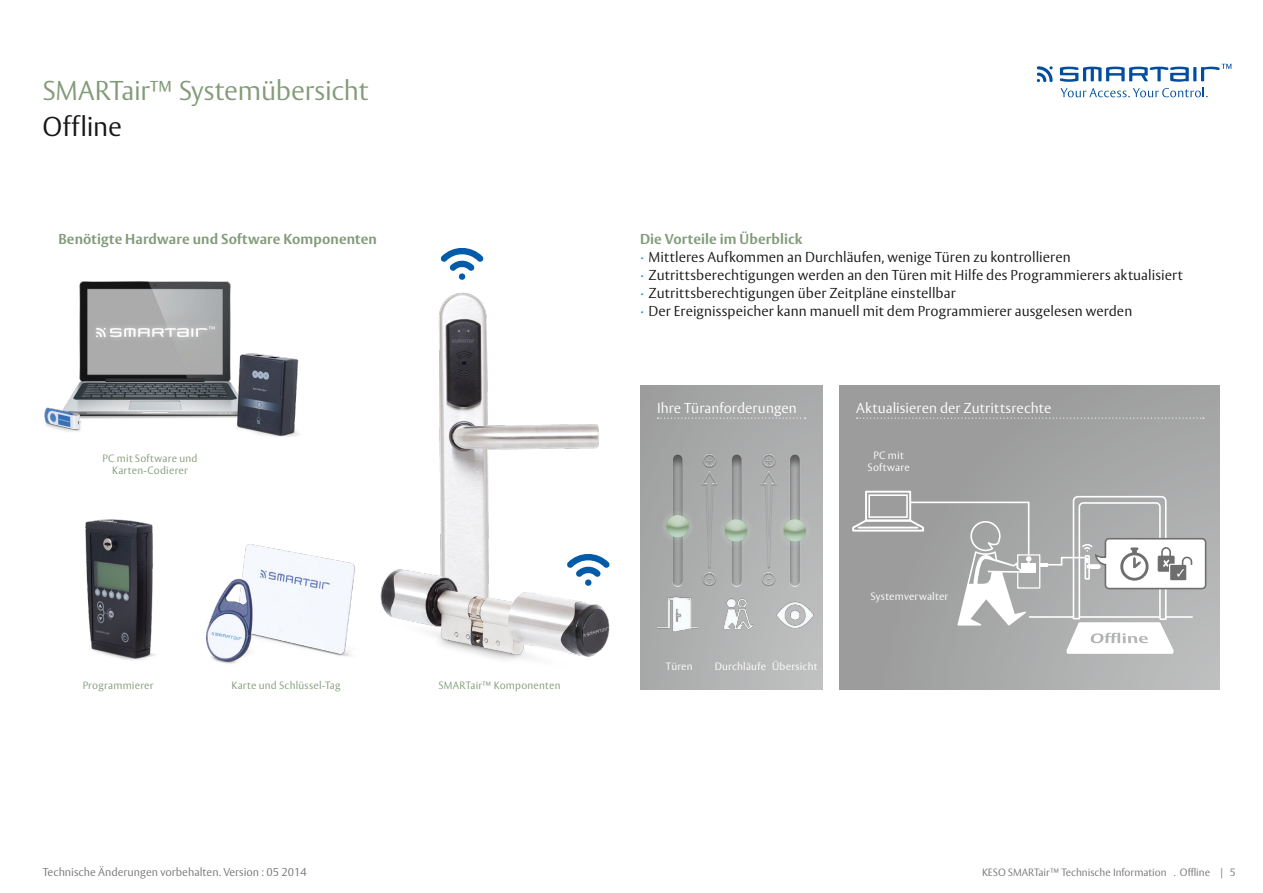
<style>
.page{position:relative;width:1263px;height:893px;background:#fff}
.page>*{position:absolute;margin:0;border:0;box-sizing:border-box;transform-origin:0 0}
.t1{font:300 27px "ASSA Vesta";letter-spacing:-.01em;color:#839b7a}
.t2{font:300 27px "ASSA Vesta";letter-spacing:.005em;color:#181716}
.t3{font:300 14.25px/18px "ASSA Vesta";letter-spacing:.005em;color:#181716}
.t4{font:300 14.25px "ASSA Vesta";letter-spacing:.005em;color:#fff}
.t5{font:700 14.25px "ASSA Vesta";letter-spacing:.01em;color:#839b7a}
.t6{font:300 11.25px "ASSA Vesta";color:#777}
.t7{font:300 10.5px/12px "ASSA Vesta";letter-spacing:.02em;color:#839b7a;text-align:center}
.t8{font:300 10.5px/12px "ASSA Vesta";letter-spacing:.02em;color:#fff;text-align:center}
.t9{font:300 10.5px "ASSA Vesta";color:#777}
.s1{font-weight:700;color:#839b7a}
.s2{color:#00a3d1}
</style>
<div class="page">
<svg style="left:1037px;top:66px;width:16px;height:16px"></svg>
<svg style="left:1060px;top:64px;width:171px;height:33px"></svg>
<div style="left:640px;top:385px;width:182px;height:305px;background:linear-gradient(to right,#a2a3a3,#b6b6b7)"></div>
<img style="left:640px;top:424px;width:182px;height:232px">
<svg style="left:839px;top:385px;width:381px;height:305px;background:#a3a3a3"></svg>
<div style="left:865px;top:491px;width:46px;height:31px;border:2px solid #fff"></div>
<div style="left:868px;top:494px;width:40px;height:24px;border:2px solid #fff"></div>
<svg style="left:852px;top:495px;width:354px;height:159px"></svg>
<img style="left:206px;top:544px;width:150px;height:120px">
<img style="left:85px;top:519px;width:70px;height:141px">
<img style="left:44px;top:281px;width:255px;height:156px">
<img style="left:380px;top:292px;width:230px;height:368px">
<svg style="left:567px;top:551px;width:43px;height:35px"></svg>
<svg style="left:440px;top:248px;width:44px;height:32px"></svg>
<svg style="left:657px;top:418px;width:148px;height:1px"></svg>
<svg style="left:857px;top:418px;width:347px;height:1px"></svg>
<h1 class="t1" style="left:43px;top:74px;width:327px">SMARTair™ Systemübersicht</h1>
<h1 class="t2" style="left:43px;top:110px;width:81px">Offline</h1>
<p class="t5" style="left:58px;top:230px;width:320px">Benötigte Hardware und Software Komponenten</p>
<p class="t7" style="left:103px;top:453px;width:96px">PC mit Software und<br>Karten-Codierer</p>
<p class="t7" style="left:83px;top:679px;width:72px">Programmierer</p>
<p class="t7" style="left:231px;top:679px;width:111px">Karte und Schlüssel-Tag</p>
<p class="t7" style="left:438px;top:679px;width:123px">SMARTair™ Komponenten</p>
<p class="t3" style="left:640px;top:230px;width:544px"><span class="s1">Die Vorteile im Überblick<br></span><span class="s2">∙</span> Mittleres Aufkommen an Durchläufen, wenige Türen zu kontrollieren<br><span class="s2">∙</span> Zutrittsberechtigungen werden an den Türen mit Hilfe des Programmierers aktualisiert <span class="s2">∙</span> Zutrittsberechtigungen über Zeitpläne einstellbar<br><span class="s2">∙</span> Der Ereignisspeicher kann manuell mit dem Programmierer ausgelesen werden</p>
<p class="t4" style="left:657px;top:400px;width:141px">Ihre Türanforderungen</p>
<p class="t4" style="left:856px;top:400px;width:197px">Aktualisieren der Zutrittsrechte</p>
<p class="t8" style="left:867px;top:450px;width:44px">PC mit<br>Software</p>
<p class="t8" style="left:666px;top:660px;width:28px">Türen</p>
<p class="t8" style="left:715px;top:660px;width:104px">Durchläufe Übersicht</p>
<p class="t8" style="left:870px;top:591px;width:79px">Systemverwalter</p>
<p class="t6" style="left:43px;top:865px;width:265px">Technische Änderungen vorbehalten. Version : 05 2014</p>
<p class="t9" style="left:982px;top:866px;width:230px">KESO SMARTair™ Technische Information . Offline</p>
<p class="t9" style="left:1220px;top:866px;width:17px">| 5</p>
</div>
